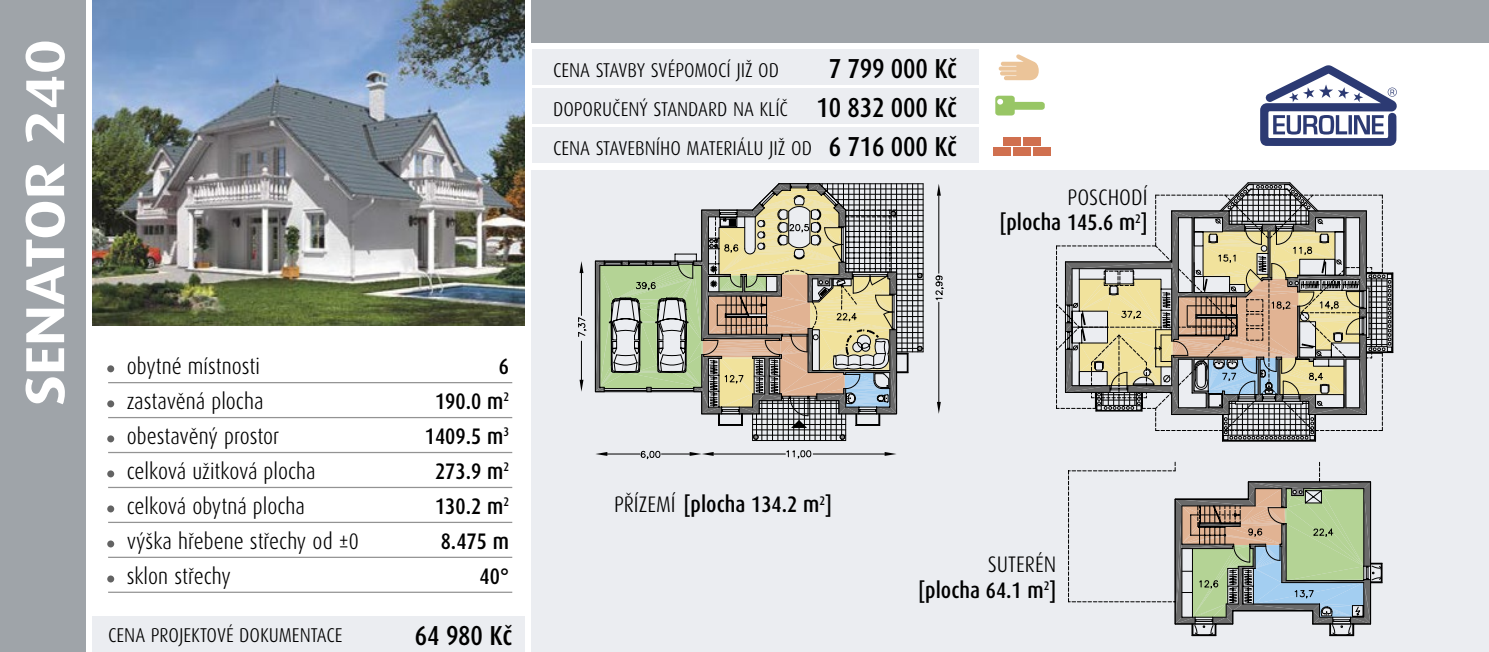
<style>
.page{position:relative;width:1489px;height:652px;background:#fff}
.page>*{position:absolute;margin:0;border:0;box-sizing:border-box;transform-origin:0 0}
.t1{font:300 75px "Dax Condensed";color:#636363}
.t2{font:700 55px "Dax Wide";color:#fff}
.t3{font:500 27.5px/39px "Dax Condensed";letter-spacing:-.01em;color:#000;text-align:center}
.t4{font:300 22.5px/35px "Dax Condensed";color:#000}
.t5{font:500 22.5px/35px "Dax Condensed";color:#000;text-align:right}
.t6{font:300 20px/39px "Dax Condensed";color:#000}
.s1{font-weight:300}
</style>
<div class="page">
<div style="left:0;top:0;width:85px;height:652px;background:#9fa4a9"></div>
<img style="left:92px;top:0;width:432px;height:326px">
<div style="left:531px;top:0;width:957px;height:43px;background:#9fa4a9"></div>
<div style="left:531px;top:170px;width:957px;height:482px;background:#ebedf1"></div>
<svg style="left:1260px;top:65px;width:136px;height:81px"></svg>
<hr style="left:108px;top:382px;width:404px;height:1px;background:#939393">
<hr style="left:108px;top:417px;width:404px;height:1px;background:#939393">
<hr style="left:108px;top:452px;width:404px;height:1px;background:#939393">
<hr style="left:108px;top:487px;width:404px;height:1px;background:#939393">
<hr style="left:108px;top:522px;width:404px;height:1px;background:#939393">
<hr style="left:108px;top:557px;width:404px;height:1px;background:#939393">
<hr style="left:108px;top:592px;width:404px;height:1px;background:#939393">
<div style="left:531px;top:50px;width:447px;height:35px;background:#ebedf1"></div>
<div style="left:531px;top:89px;width:447px;height:35px;background:#ebedf1"></div>
<div style="left:531px;top:128px;width:447px;height:35px;background:#ebedf1"></div>
<div style="left:92px;top:616px;width:432px;height:36px;background:#ebedf1"></div>
<svg style="left:995px;top:96px;width:49px;height:20px"></svg>
<div style="left:1003px;top:137px;width:17px;height:9px;background:#d0704f"></div>
<div style="left:1022px;top:137px;width:18px;height:9px;background:#d0704f"></div>
<div style="left:993px;top:147px;width:18px;height:9px;background:#d0704f"></div>
<div style="left:1013px;top:147px;width:17px;height:9px;background:#d0704f"></div>
<div style="left:1032px;top:147px;width:18px;height:9px;background:#d0704f"></div>
<svg style="left:998px;top:54px;width:40px;height:26px"></svg>
<hr style="left:581px;top:341px;width:1px;height:39px;background:#000">
<svg style="left:579px;top:380px;width:4px;height:12px"></svg>
<svg style="left:578px;top:261px;width:9px;height:76px"></svg>
<svg style="left:594px;top:183px;width:349px;height:276px"></svg>
<svg style="left:1068px;top:470px;width:106px;height:133px"></svg>
<svg style="left:1174px;top:461px;width:208px;height:175px"></svg>
<svg style="left:1056px;top:182px;width:337px;height:260px"></svg>
<hr style="left:1065px;top:262px;width:106px;height:1px;background:#000">
<h2 class="t2" style="left:14px;top:406px;width:369px;rotate:-90deg">SENATOR 240</h2>
<h1 class="t1" style="left:103px;top:305px;width:17px">.</h1>
<h1 class="t1" style="left:103px;top:340px;width:17px">.</h1>
<h1 class="t1" style="left:103px;top:375px;width:17px">.</h1>
<h1 class="t1" style="left:103px;top:410px;width:17px">.</h1>
<h1 class="t1" style="left:103px;top:445px;width:17px">.</h1>
<h1 class="t1" style="left:103px;top:480px;width:17px">.</h1>
<h1 class="t1" style="left:103px;top:515px;width:17px">.</h1>
<p class="t4" style="left:127px;top:349px;width:234px">obytné místnosti<br>zastavěná plocha obestavěný prostor<br>celková užitková plocha celková obytná plocha<br>výška hřebene střechy od ±0 sklon střechy</p>
<p class="t5" style="left:425px;top:349px;width:86px">6<br>190.0 m<sup>2<br></sup>1409.5 m<sup>3<br></sup>273.9 m<sup>2<br></sup>130.2 m<sup>2<br></sup>8.475 m<br>40°</p>
<p class="t6" style="left:108px;top:616px;width:236px">CENA PROJEKTOVÉ DOKUMENTACE</p>
<p class="t3" style="left:415px;top:616px;width:99px">64 980 Kč</p>
<p class="t3" style="left:816px;top:49px;width:142px">7 799 000 Kč<br>10 832 000 Kč<br>6 716 000 Kč</p>
<p class="t6" style="left:553px;top:51px;width:260px">CENA STAVBY SVÉPOMOCÍ JIŽ OD<br>DOPORUČENÝ STANDARD NA KLÍČ<br>CENA STAVEBNÍHO MATERIÁLU JIŽ OD</p>
<p class="t4" style="left:1067px;top:180px;width:81px">POSCHODÍ</p>
<p class="t5" style="left:999px;top:205px;width:149px">[plocha 145.6 m<sup>2</sup>]</p>
<p class="t5" style="left:614px;top:487px;width:219px"><span class="s1">PŘÍZEMÍ</span> [plocha 134.2 m<sup>2</sup>]</p>
<p class="t4" style="left:987px;top:547px;width:70px">SUTERÉN</p>
<p class="t5" style="left:918px;top:573px;width:139px">[plocha 64.1 m<sup>2</sup>]</p>
</div>
